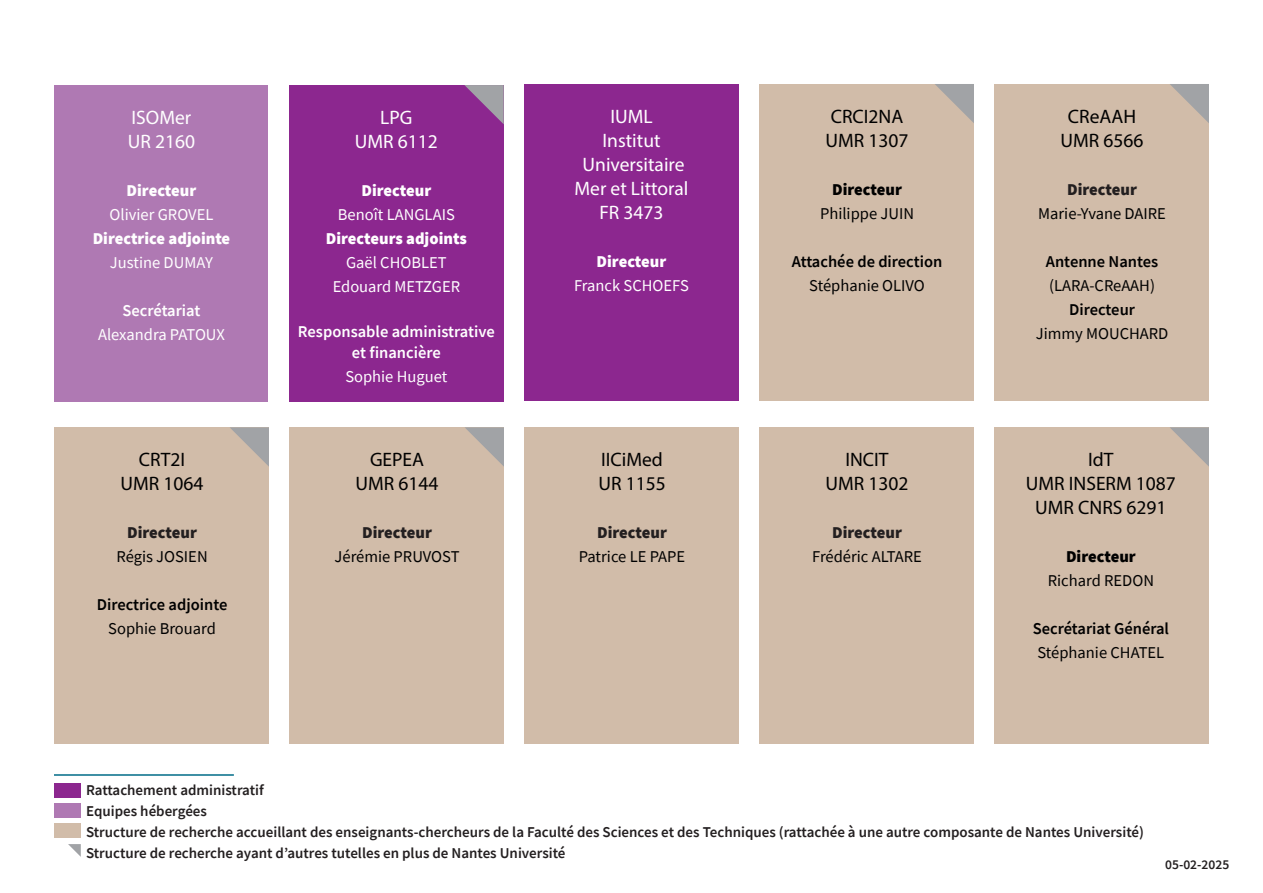
<style>
.page{position:relative;width:1263px;height:893px;background:#fff}
.page>*{position:absolute;margin:0;border:0;box-sizing:border-box;transform-origin:0 0}
.t1{font:19.5px/24px "Myriad Pro";color:#000;text-align:center}
.t2{font:19.5px/24px "Myriad Pro";color:#fff;text-align:center}
.t3{font:16.5px "Source Sans Pro";color:#000}
.t4{font:16.5px/24px "Source Sans Pro";color:#fff;text-align:center}
.t5{font:600 16.5px "Source Sans Pro";color:#000}
.t6{font:900 16.5px "Source Sans Pro";color:#fff}
.t7{font:600 16.5px/21px "Source Sans Pro";color:#fff;text-align:center}
.t8{font:900 16.5px "Source Sans Pro";color:#231f20}
.t9{font:900 16.5px "Source Sans Pro";color:#000}
.t10{font:600 15px/21px "Source Sans Pro";color:#231f20}
.t11{font:600 13.5px "Source Sans Pro";color:#231f20}
</style>
<div class="page">
<div style="left:54px;top:783px;width:27px;height:15px;background:#8c278f"></div>
<div style="left:54px;top:803px;width:27px;height:15px;background:#af79b3"></div>
<div style="left:54px;top:823px;width:27px;height:15px;background:#d1bca9"></div>
<hr style="left:54px;top:774px;width:180px;height:2px;background:#006c87">
<svg style="left:68px;top:844px;width:13px;height:13px"></svg>
<div style="left:759px;top:427px;width:215px;height:317px;background:#d1bca9"></div>
<div style="left:54px;top:427px;width:215px;height:317px;background:#d1bca9"></div>
<div style="left:524px;top:427px;width:215px;height:317px;background:#d1bca9"></div>
<div style="left:289px;top:427px;width:215px;height:317px;background:#d1bca9"></div>
<svg style="left:230px;top:427px;width:39px;height:40px"></svg>
<svg style="left:465px;top:427px;width:39px;height:40px"></svg>
<div style="left:54px;top:85px;width:214px;height:317px;background:#af79b3"></div>
<div style="left:289px;top:85px;width:215px;height:317px;background:#8c278f"></div>
<div style="left:524px;top:84px;width:215px;height:317px;background:#8c278f"></div>
<svg style="left:464px;top:85px;width:40px;height:39px"></svg>
<div style="left:759px;top:84px;width:215px;height:317px;background:#d1bca9"></div>
<div style="left:994px;top:84px;width:215px;height:317px;background:#d1bca9"></div>
<svg style="left:1170px;top:84px;width:39px;height:39px"></svg>
<svg style="left:935px;top:84px;width:39px;height:39px"></svg>
<div style="left:994px;top:427px;width:215px;height:317px;background:#d1bca9"></div>
<svg style="left:1170px;top:427px;width:39px;height:40px"></svg>
<h1 class="t2" style="left:128px;top:105px;width:69px;text-align:left">ISOMer<br>UR 2160</h1>
<p class="t6" style="left:127px;top:179px;width:71px">Directeur</p>
<p class="t4" style="left:110px;top:202px;width:105px">Olivier GROVEL</p>
<p class="t6" style="left:93px;top:227px;width:139px">Directrice adjointe</p>
<p class="t4" style="left:110px;top:250px;width:105px">Justine DUMAY</p>
<p class="t7" style="left:122px;top:300px;width:79px">Secrétariat</p>
<p class="t4" style="left:98px;top:322px;width:128px">Alexandra PATOUX</p>
<h1 class="t1" style="left:121px;top:447px;width:84px">CRT2I<br>UMR 1064</h1>
<p class="t8" style="left:127px;top:521px;width:71px">Directeur</p>
<p class="t3" style="left:116px;top:546px;width:93px">Régis JOSIEN</p>
<p class="t5" style="left:97px;top:594px;width:132px">Directrice adjointe</p>
<p class="t3" style="left:108px;top:618px;width:109px">Sophie Brouard</p>
<h1 class="t2" style="left:355px;top:105px;width:84px">LPG<br>UMR 6112</h1>
<p class="t6" style="left:361px;top:179px;width:71px">Directeur</p>
<p class="t4" style="left:338px;top:202px;width:118px">Benoît LANGLAIS</p>
<p class="t6" style="left:326px;top:227px;width:143px">Directeurs adjoints</p>
<p class="t4" style="left:333px;top:250px;width:129px">Gaël CHOBLET<br>Edouard METZGER</p>
<p class="t7" style="left:298px;top:321px;width:198px">Responsable administrative et financière</p>
<p class="t4" style="left:345px;top:364px;width:104px">Sophie Huguet</p>
<h1 class="t1" style="left:356px;top:447px;width:84px">GEPEA<br>UMR 6144</h1>
<p class="t8" style="left:362px;top:521px;width:71px">Directeur</p>
<p class="t3" style="left:335px;top:546px;width:126px">Jérémie PRUVOST</p>
<h1 class="t2" style="left:574px;top:104px;width:115px">IUML<br>Institut<br>Universitaire<br>Mer et Littoral<br>FR 3473</h1>
<p class="t6" style="left:597px;top:250px;width:71px">Directeur</p>
<p class="t4" style="left:574px;top:273px;width:116px">Franck SCHOEFS</p>
<h1 class="t1" style="left:598px;top:447px;width:69px;text-align:left">IICiMed<br>UR 1155</h1>
<p class="t8" style="left:597px;top:521px;width:71px">Directeur</p>
<p class="t3" style="left:579px;top:546px;width:108px">Patrice LE PAPE</p>
<h1 class="t1" style="left:826px;top:104px;width:84px;text-align:left">CRCI2NA<br>UMR 1307</h1>
<p class="t9" style="left:832px;top:178px;width:71px">Directeur</p>
<p class="t3" style="left:820px;top:203px;width:96px">Philippe JUIN</p>
<p class="t5" style="left:792px;top:250px;width:152px">Attachée de direction</p>
<p class="t3" style="left:809px;top:275px;width:117px">Stéphanie OLIVO</p>
<h1 class="t1" style="left:825px;top:447px;width:84px">INCIT<br>UMR 1302</h1>
<p class="t8" style="left:832px;top:521px;width:71px">Directeur</p>
<p class="t3" style="left:812px;top:546px;width:111px">Frédéric ALTARE</p>
<h1 class="t1" style="left:1060px;top:104px;width:84px">CReAAH<br>UMR 6566</h1>
<p class="t8" style="left:1067px;top:178px;width:71px">Directeur</p>
<p class="t3" style="left:1038px;top:203px;width:129px">Marie-Yvane DAIRE</p>
<p class="t5" style="left:1046px;top:250px;width:114px">Antenne Nantes</p>
<p class="t3" style="left:1049px;top:275px;width:107px">(LARA-CReAAH)</p>
<p class="t5" style="left:1069px;top:298px;width:67px">Directeur</p>
<p class="t3" style="left:1036px;top:323px;width:134px">Jimmy MOUCHARD</p>
<h1 class="t1" style="left:1026px;top:447px;width:151px">IdT<br>UMR INSERM 1087<br>UMR CNRS 6291</h1>
<p class="t9" style="left:1066px;top:545px;width:71px">Directeur</p>
<p class="t3" style="left:1048px;top:570px;width:108px">Richard REDON</p>
<p class="t5" style="left:1033px;top:618px;width:138px">Secrétariat Général</p>
<p class="t3" style="left:1037px;top:642px;width:128px">Stéphanie CHATEL</p>
<p class="t10" style="left:86px;top:779px;width:1059px">Rattachement administratif<br>Equipes hébergées<br>Structure de recherche accueillant des enseignants-chercheurs de la Faculté des Sciences et des Techniques (rattachée à une autre composante de Nantes Université)<br>Structure de recherche ayant d’autres tutelles en plus de Nantes Université</p>
<p class="t11" style="left:1165px;top:856px;width:66px">05-02-2025</p>
</div>
